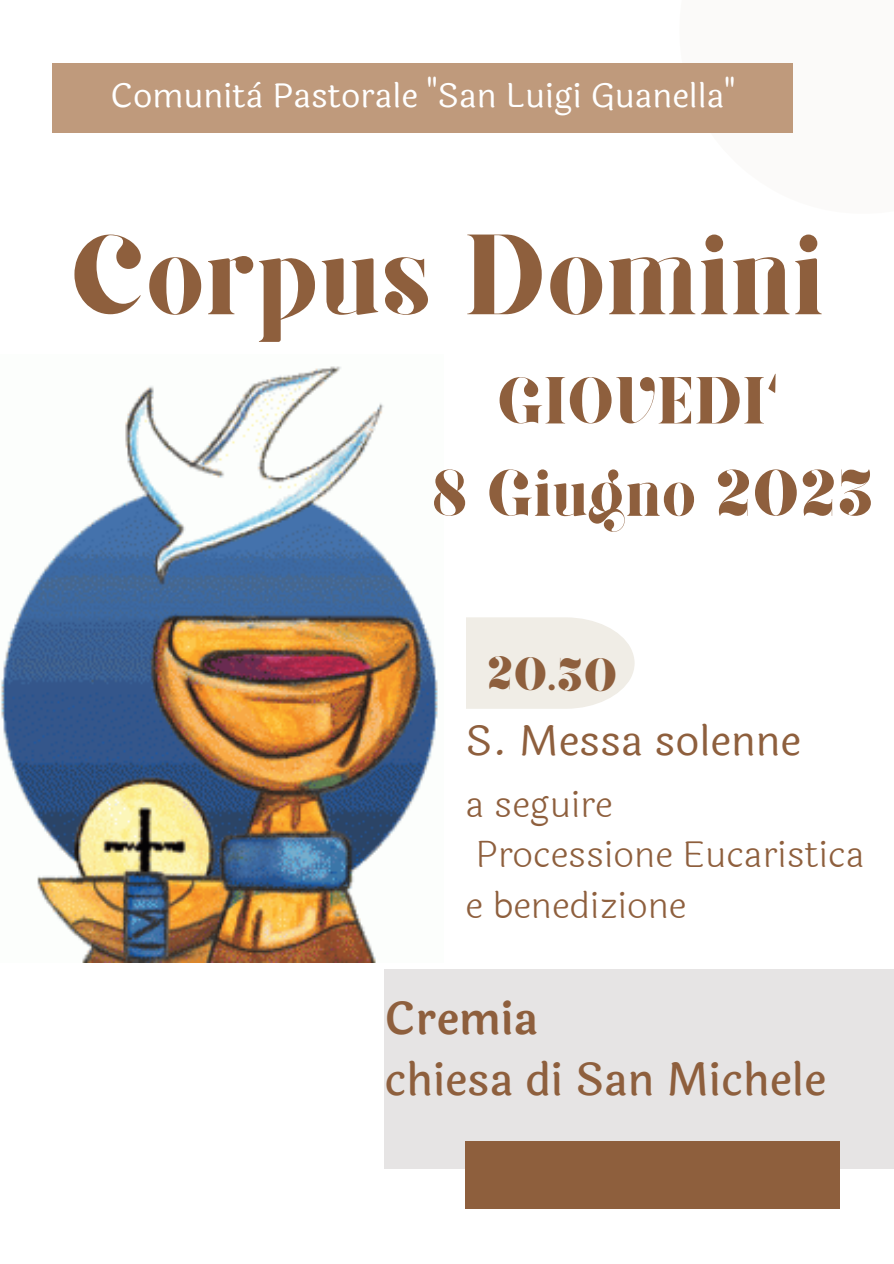
<style>
.page{position:relative;width:894px;height:1264px;background:#fff}
.page>*{position:absolute;margin:0;border:0;box-sizing:border-box;transform-origin:0 0}
.t1{font:113.85px "Giaza";color:#8e5f3d}
.t2{font:66.3px/92.4px "Giaza";color:#8e5f3d;text-align:center}
.t3{font:47.55px "Giaza";color:#8e5f3d}
.t4{font:500 43.95px/60.8px "Laila";color:#8e5f3d}
.t5{font:41.7px "Laila";color:#8e5f3d}
.t6{font:300 36.45px/50.7px "Laila";color:#8e5f3d}
.t7{font:33.6px "Laila";color:#fff}
.s1{font-weight:600}
</style>
<div class="page">
<svg style="left:466px;top:617px;width:168px;height:91px;background:#f1eee8"></svg>
<div style="left:384px;top:969px;width:509px;height:199px;background:#e6e4e4"></div>
<div style="left:465px;top:1141px;width:374px;height:67px;background:#8e5f3d"></div>
<div style="left:53px;top:64px;width:739px;height:69px;background:#bf9a7c"></div>
<img style="left:1px;top:366px;width:437px;height:596px">
<p class="t7" style="left:110px;top:71px;width:626px">Comunità Pastorale "San Luigi Guanella"</p>
<p class="t1" style="left:70px;top:229px;width:755px">Corpus Domini</p>
<p class="t2" style="left:431px;top:360px;width:444px">GIOVEDI'<br>8 Giugno 2023</p>
<p class="t3" style="left:487px;top:653px;width:132px;rotate:1deg">20.30</p>
<p class="t5" style="left:465px;top:709px;width:337px">S. Messa solenne</p>
<p class="t6" style="left:465px;top:779px;width:400px">a seguire<br>Processione Eucaristica e benedizione</p>
<p class="t4" style="left:384px;top:989px;width:443px"><span class="s1">Cremia<br></span>chiesa di San Michele</p>
</div>
